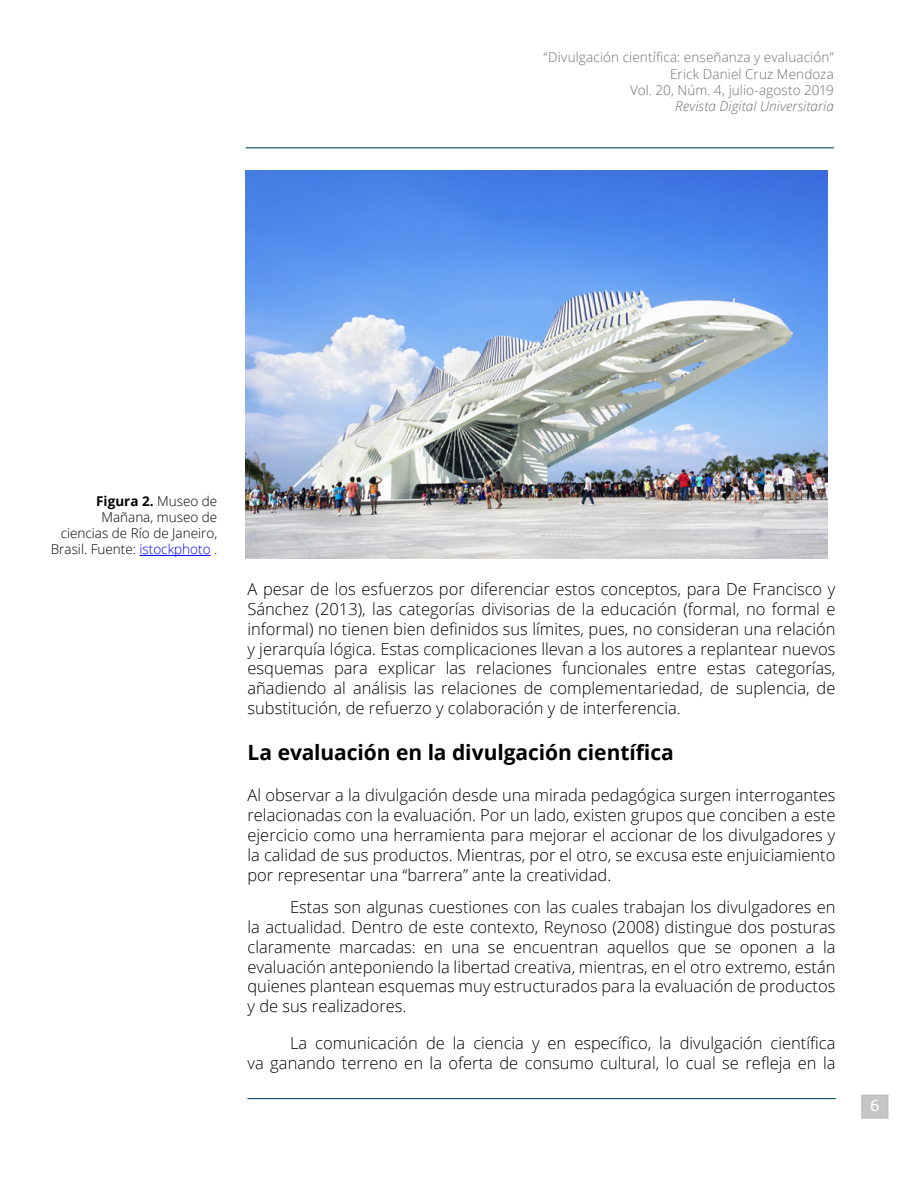
<style>
.page{position:relative;width:918px;height:1188px;background:#fff}
.page>*{position:absolute;margin:0;border:0;box-sizing:border-box;transform-origin:0 0}
.t1{font:700 21px "Open Sans";letter-spacing:-.005em;color:#000}
.t2{font:300 16.5px/19.8px "Open Sans";color:#000;text-align:justify}
.t3{font:15px "Verdana";color:#fff}
.t4{font:300 13.5px/16.2px "Open Sans";letter-spacing:.01em;color:#706f6f;text-align:right}
.t5{font:300 13.5px/16.2px "Open Sans";color:#000;text-align:right}
.t6{font:italic 300 13.5px "Open Sans";letter-spacing:.005em;color:#706f6f}
.s1{font-weight:700}
.s2{color:#00f}
</style>
<div class="page">
<div style="left:861px;top:1095px;width:27px;height:24px;background:#c6c6c6"></div>
<hr style="left:244px;top:147px;width:591px;height:2px;background:#45768a">
<hr style="left:246px;top:148px;width:588px;height:1px;background:#064965">
<hr style="left:246px;top:1098px;width:591px;height:2px;background:#d9dee1">
<hr style="left:248px;top:1098px;width:588px;height:1px;background:#064965">
<hr style="left:140px;top:555px;width:71px;height:1px;background:#00f">
<img style="left:246px;top:170px;width:582px;height:388px">
<p class="t4" style="left:543px;top:49px;width:292px">“Divulgación científica: enseñanza y evaluación”<br>Erick Daniel Cruz Mendoza<br>Vol. 20, Núm. 4, julio-agosto 2019</p>
<p class="t6" style="left:675px;top:97px;width:160px">Revista Digital Universitaria</p>
<p class="t5" style="left:51px;top:492px;width:168px"><span class="s1">Figura 2.</span> Museo de<br>Mañana, museo de ciencias de Río de Janeiro,<br>Brasil. Fuente: <span class="s2">istockphoto</span> .</p>
<p class="t2" style="left:248px;top:579px;width:590px">A pesar de los esfuerzos por diferenciar estos conceptos, para De Francisco y Sánchez (2013), las categorías divisorias de la educación (formal, no formal e informal) no tienen bien definidos sus límites, pues, no consideran una relación y jerarquía lógica. Estas complicaciones llevan a los autores a replantear nuevos esquemas para explicar las relaciones funcionales entre estas categorías, añadiendo al análisis las relaciones de complementariedad, de suplencia, de substitución, de refuerzo y colaboración y de interferencia.</p>
<p class="t1" style="left:248px;top:738px;width:428px">La evaluación en la divulgación científica</p>
<p class="t2" style="left:248px;top:785px;width:590px">Al observar a la divulgación desde una mirada pedagógica surgen interrogantes relacionadas con la evaluación. Por un lado, existen grupos que conciben a este ejercicio como una herramienta para mejorar el accionar de los divulgadores y la calidad de sus productos. Mientras, por el otro, se excusa este enjuiciamiento por representar una “barrera” ante la creatividad.</p>
<p class="t2" style="left:248px;top:897px;width:590px;text-indent:43px">Estas son algunas cuestiones con las cuales trabajan los divulgadores en la actualidad. Dentro de este contexto, Reynoso (2008) distingue dos posturas claramente marcadas: en una se encuentran aquellos que se oponen a la evaluación anteponiendo la libertad creativa, mientras, en el otro extremo, están quienes plantean esquemas muy estructurados para la evaluación de productos y de sus realizadores.</p>
<p class="t2" style="left:248px;top:1033px;width:590px;text-align:right">La comunicación de la ciencia y en específico, la divulgación científica<br>va ganando terreno en la oferta de consumo cultural, lo cual se refleja en la</p>
<p class="t3" style="left:870px;top:1096px;width:11px">6</p>
</div>
